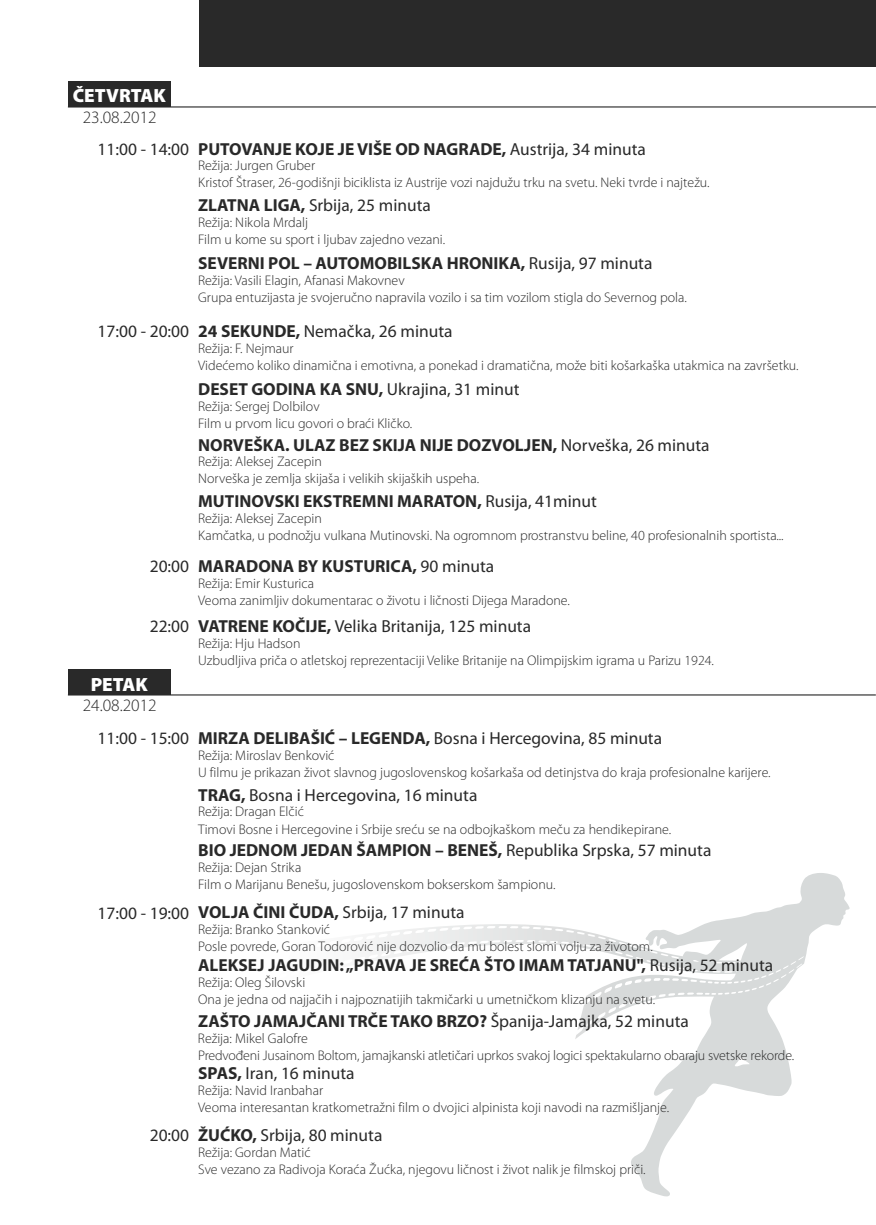
<style>
.page{position:relative;width:876px;height:1225px;background:#fff}
.page>*{position:absolute;margin:0;border:0;box-sizing:border-box;transform-origin:0 0}
.t1{font:900 19.2px "Myriad Pro";color:#fff}
.t2{font:700 17.4px/32px "Myriad Pro";color:#292929}
.t3{font:17.4px/32.6px "Myriad Pro";color:#292929}
.t4{font:300 14px/17.2px "Myriad Pro";color:#292929}
.s1{font-weight:300}
.s2{font-weight:400}
.s3{font-weight:700}
</style>
<div class="page">
<div style="left:68px;top:82px;width:103px;height:25px;background:#292929"></div>
<div style="left:68px;top:670px;width:103px;height:25px;background:#292929"></div>
<svg style="left:367px;top:873px;width:483px;height:323px"></svg>
<div style="left:199px;top:0;width:677px;height:66px;background:#292929"></div>
<hr style="left:68px;top:694px;width:808px;height:1px;background:#292929">
<hr style="left:68px;top:106px;width:808px;height:1px;background:#292929">
<h1 class="t1" style="left:73px;top:88px;width:95px">ČETVRTAK</h1>
<p class="t2" style="left:98px;top:102px;width:550px;text-indent:-15px"><span class="s1">23.08.2012<br></span><span class="s2">11:00 - 14:00</span> PUTOVANJE KOJE JE VIŠE OD NAGRADE, <span class="s2">Austrija, 34 minuta</span></p>
<p class="t4" style="left:198px;top:158px;width:513px">Režija: Jurgen Gruber<br>Kristof Štraser, 26-godišnji biciklista iz Austrije vozi najdužu trku na svetu. Neki tvrde i najtežu.</p>
<p class="t3" style="left:198px;top:191px;width:234px"><span class="s3">ZLATNA LIGA,</span> Srbija, 25 minuta</p>
<p class="t4" style="left:198px;top:215px;width:249px">Režija: Nikola Mrdalj<br>Film u kome su sport i ljubav zajedno vezani.</p>
<p class="t2" style="left:198px;top:249px;width:456px">SEVERNI POL – AUTOMOBILSKA HRONIKA, <span class="s2">Rusija, 97 minuta</span></p>
<p class="t4" style="left:198px;top:273px;width:490px">Režija: Vasili Elagin, Afanasi Makovnev<br>Grupa entuzijasta je svojeručno napravila vozilo i sa tim vozilom stigla do Severnog pola.</p>
<p class="t3" style="left:198px;top:317px;width:256px"><span class="s3">24 SEKUNDE,</span> Nemačka, 26 minuta</p>
<p class="t4" style="left:198px;top:341px;width:602px">Režija: F. Nejmaur<br>Videćemo koliko dinamična i emotivna, a ponekad i dramatična, može biti košarkaška utakmica na završetku.</p>
<p class="t3" style="left:98px;top:317px;width:93px">17:00 - 20:00</p>
<p class="t2" style="left:198px;top:375px;width:323px">DESET GODINA KA SNU, <span class="s2">Ukrajina, 31 minut</span></p>
<p class="t4" style="left:198px;top:399px;width:216px">Režija: Sergej Dolbilov<br>Film u prvom licu govori o braći Kličko.</p>
<p class="t2" style="left:198px;top:430px;width:513px">NORVEŠKA. ULAZ BEZ SKIJA NIJE DOZVOLJEN, <span class="s2">Norveška, 26 minuta</span></p>
<p class="t4" style="left:198px;top:454px;width:283px">Režija: Aleksej Zacepin<br>Norveška je zemlja skijaša i velikih skijaških uspeha.</p>
<p class="t2" style="left:198px;top:486px;width:400px">MUTINOVSKI EKSTREMNI MARATON, <span class="s2">Rusija, 41minut</span></p>
<p class="t4" style="left:198px;top:510px;width:587px">Režija: Aleksej Zacepin<br>Kamčatka, u podnožju vulkana Mutinovski. Na ogromnom prostranstvu beline, 40 profesionalnih sportista...</p>
<p class="t2" style="left:150px;top:551px;width:346px"><span class="s2">20:00</span> MARADONA BY KUSTURICA, <span class="s2">90 minuta</span></p>
<p class="t4" style="left:198px;top:575px;width:373px">Režija: Emir Kusturica<br>Veoma zanimljiv dokumentarac o životu i ličnosti Dijega Maradone.</p>
<p class="t3" style="left:150px;top:611px;width:383px">22:00 <span class="s3">VATRENE KOČIJE,</span> Velika Britanija, 125 minuta</p>
<p class="t4" style="left:198px;top:636px;width:517px">Režija: Hju Hadson<br>Uzbudljiva priča o atletskoj reprezentaciji Velike Britanije na Olimpijskim igrama u Parizu 1924.</p>
<p class="t3" style="left:98px;top:690px;width:566px;text-indent:-15px"><span class="s1">24.08.2012<br></span>11:00 - 15:00 <span class="s3">MIRZA DELIBAŠIĆ – LEGENDA,</span> Bosna i Hercegovina, 85 minuta</p>
<p class="t4" style="left:198px;top:747px;width:574px">Režija: Miroslav Benković<br>U filmu je prikazan život slavnog jugoslovenskog košarkaša od detinjstva do kraja profesionalne karijere.</p>
<p class="t3" style="left:198px;top:780px;width:281px"><span class="s3">TRAG,</span> Bosna i Hercegovina, 16 minuta</p>
<p class="t4" style="left:198px;top:804px;width:475px">Režija: Dragan Elčić<br>Timovi Bosne i Hercegovine i Srbije sreću se na odbojkaškom meču za hendikepirane.</p>
<p class="t2" style="left:198px;top:835px;width:515px">BIO JEDNOM JEDAN ŠAMPION – BENEŠ, <span class="s2">Republika Srpska, 57 minuta</span></p>
<p class="t4" style="left:198px;top:859px;width:359px">Režija: Dejan Strika<br>Film o Marijanu Benešu, jugoslovenskom bokserskom šampionu.</p>
<p class="t3" style="left:98px;top:897px;width:368px">17:00 - 19:00 <span class="s3">VOLJA ČINI ČUDA,</span> Srbija, 17 minuta</p>
<p class="t4" style="left:198px;top:922px;width:456px">Režija: Branko Stanković<br>Posle povrede, Goran Todorović nije dozvolio da mu bolest slomi volju za životom.</p>
<p class="t2" style="left:198px;top:951px;width:577px">ALEKSEJ JAGUDIN: „PRAVA JE SREĆA ŠTO IMAM TATJANU", <span class="s2">Rusija, 52 minuta</span></p>
<p class="t4" style="left:198px;top:975px;width:458px">Režija: Oleg Šilovski<br>Ona je jedna od najjačih i najpoznatijih takmičarki u umetničkom klizanju na svetu.</p>
<p class="t2" style="left:198px;top:1007px;width:492px">ZAŠTO JAMAJČANI TRČE TAKO BRZO? <span class="s2">Španija-Jamajka, 52 minuta</span></p>
<p class="t4" style="left:198px;top:1030px;width:598px">Režija: Mikel Galofre<br>Predvođeni Jusainom Boltom, jamajkanski atletičari uprkos svakoj logici spektakularno obaraju svetske rekorde.</p>
<p class="t3" style="left:198px;top:1058px;width:158px"><span class="s3">SPAS,</span> Iran, 16 minuta</p>
<p class="t4" style="left:198px;top:1082px;width:473px">Režija: Navid Iranbahar<br>Veoma interesantan kratkometražni film o dvojici alpinista koji navodi na razmišljanje.</p>
<p class="t3" style="left:150px;top:1120px;width:234px">20:00 <span class="s3">ŽUĆKO,</span> Srbija, 80 minuta</p>
<p class="t4" style="left:198px;top:1144px;width:449px">Režija: Gordan Matić<br>Sve vezano za Radivoja Koraća Žućka, njegovu ličnost i život nalik je filmskoj priči.</p>
<h1 class="t1" style="left:91px;top:676px;width:59px">PETAK</h1>
</div>
